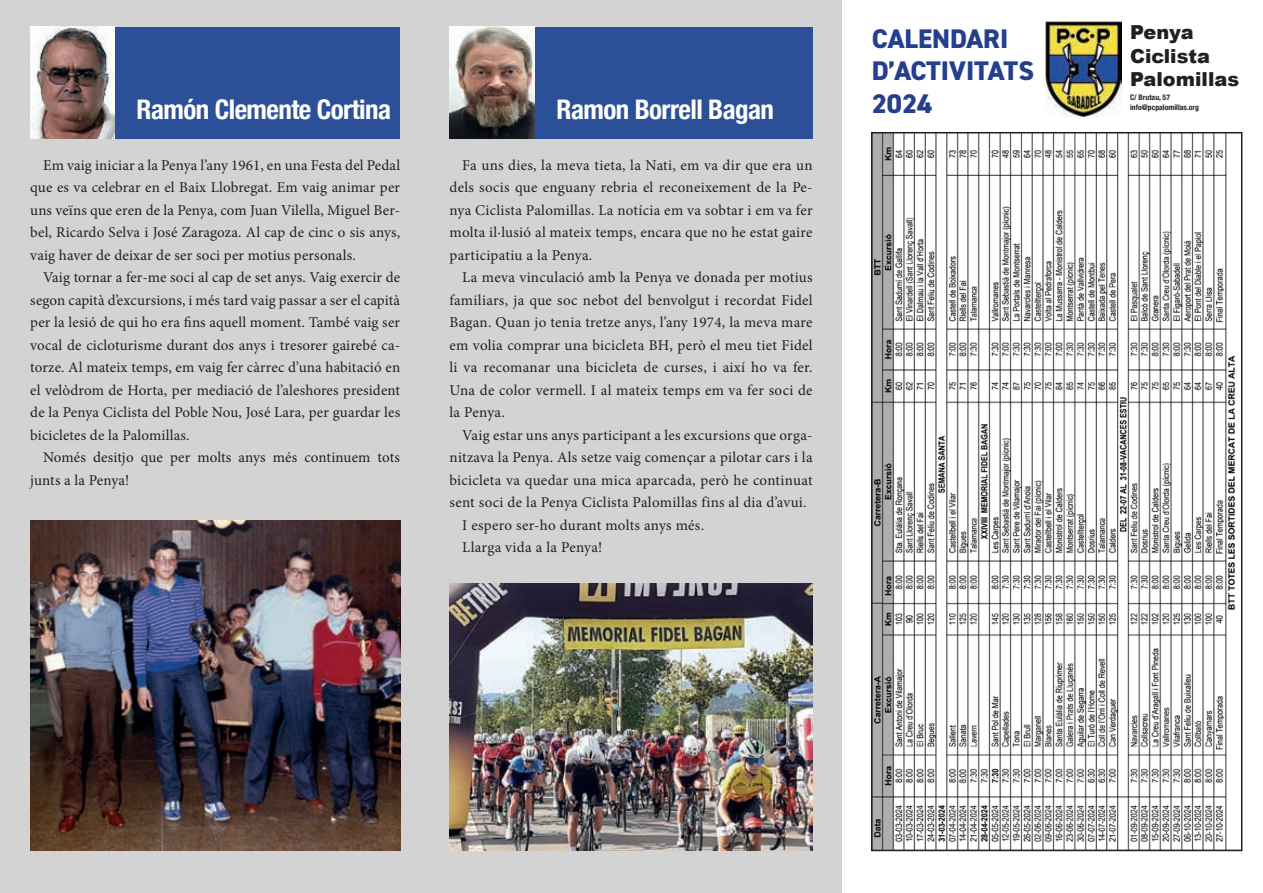
<style>
.page{position:relative;width:1263px;height:893px;background:#fff}
.page>*{position:absolute;margin:0;border:0;box-sizing:border-box;transform-origin:0 0}
.t1{font:700 condensed 27px "Helvetica Neue";letter-spacing:-.02em;color:#fff}
.t2{font:800 27px/32.4px "DIN2014";color:#253f8e}
.t3{font:900 19.35px/23.2px "Arial";color:#231f20}
.t4{font:15px/22.5px "Minion Pro";letter-spacing:.015em;color:#231f20;text-align:justify}
.t5{font:700 condensed 7.8px/9.3px "Helvetica Neue";color:#231f20}
</style>
<div class="page">
<div style="left:0;top:0;width:842px;height:893px;background:#d3d3d3"></div>
<img style="left:449px;top:27px;width:86px;height:111px">
<img style="left:30px;top:27px;width:85px;height:111px">
<div style="left:115px;top:27px;width:285px;height:111px;background:#2c5098"></div>
<div style="left:535px;top:27px;width:278px;height:111px;background:#2c5098"></div>
<img style="left:874px;top:135px;width:361px;height:713px">
<div style="left:871px;top:132px;width:371px;height:719px;border:2px solid #231f20"></div>
<img style="left:1046px;top:22px;width:75px;height:94px">
<img style="left:30px;top:520px;width:370px;height:330px">
<img style="left:449px;top:584px;width:364px;height:266px">
<h1 class="t1" style="left:137px;top:87px;width:256px">Ramón Clemente Cortina</h1>
<h1 class="t1" style="left:556px;top:87px;width:219px">Ramon Borrell Bagan</h1>
<p class="t4" style="left:30px;top:154px;width:371px;text-indent:13px">Em vaig iniciar a la Penya l’any 1961, en una Festa del Pedal que es va celebrar en el Baix Llobregat. Em vaig animar per uns veïns que eren de la Penya, com Juan Vilella, Miguel Ber&shy;bel, Ricardo Selva i José Zaragoza. Al cap de cinc o sis anys, vaig haver de deixar de ser soci per motius personals.</p>
<p class="t4" style="left:30px;top:266px;width:371px;text-indent:13px">Vaig tornar a fer-me soci al cap de set anys. Vaig exercir de segon capità d’excursions, i més tard vaig passar a ser el capità per la lesió de qui ho era fins aquell moment. També vaig ser vocal de cicloturisme durant dos anys i tresorer gairebé ca&shy;torze. Al mateix temps, em vaig fer càrrec d’una habitació en el velòdrom de Horta, per mediació de l’aleshores president de la Penya Ciclista del Poble Nou, José Lara, per guardar les bicicletes de la Palomillas.</p>
<p class="t4" style="left:30px;top:446px;width:371px;text-indent:13px">Només desitjo que per molts anys més continuem tots junts a la Penya!</p>
<p class="t4" style="left:449px;top:154px;width:365px;text-indent:13px">Fa uns dies, la meva tieta, la Nati, em va dir que era un dels socis que enguany rebria el reconeixement de la Pe&shy;nya Ciclista Palomillas. La notícia em va sobtar i em va fer molta il·lusió al mateix temps, encara que no he estat gaire participatiu a la Penya.</p>
<p class="t4" style="left:449px;top:266px;width:365px;text-indent:13px">La meva vinculació amb la Penya ve donada per motius familiars, ja que soc nebot del benvolgut i recordat Fidel Bagan. Quan jo tenia tretze anys, l’any 1974, la meva mare em volia comprar una bicicleta BH, però el meu tiet Fidel li va recomanar una bicicleta de curses, i així ho va fer.<br>Una de color vermell. I al mateix temps em va fer soci de la Penya.</p>
<p class="t4" style="left:462px;top:424px;width:352px">Vaig estar uns anys participant a les excursions que orga-</p>
<p class="t4" style="left:449px;top:446px;width:365px">nitzava la Penya. Als setze vaig començar a pilotar cars i la</p>
<p class="t4" style="left:449px;top:469px;width:365px">bicicleta va quedar una mica aparcada, però he continuat</p>
<p class="t4" style="left:449px;top:491px;width:359px">sent soci de la Penya Ciclista Palomillas fins al dia d’avui.</p>
<p class="t4" style="left:462px;top:514px;width:243px">I espero ser-ho durant molts anys més.</p>
<p class="t4" style="left:462px;top:536px;width:142px">Llarga vida a la Penya!</p>
<h1 class="t2" style="left:872px;top:22px;width:164px">CALENDARI<br>D’ACTIVITATS<br>2024</h1>
<p class="t3" style="left:1130px;top:20px;width:111px">Penya<br>Ciclista<br>Palomillas</p>
<p class="t5" style="left:1130px;top:92px;width:71px">C/ Brutau, 57 info@pcpalomillas.org</p>
</div>
